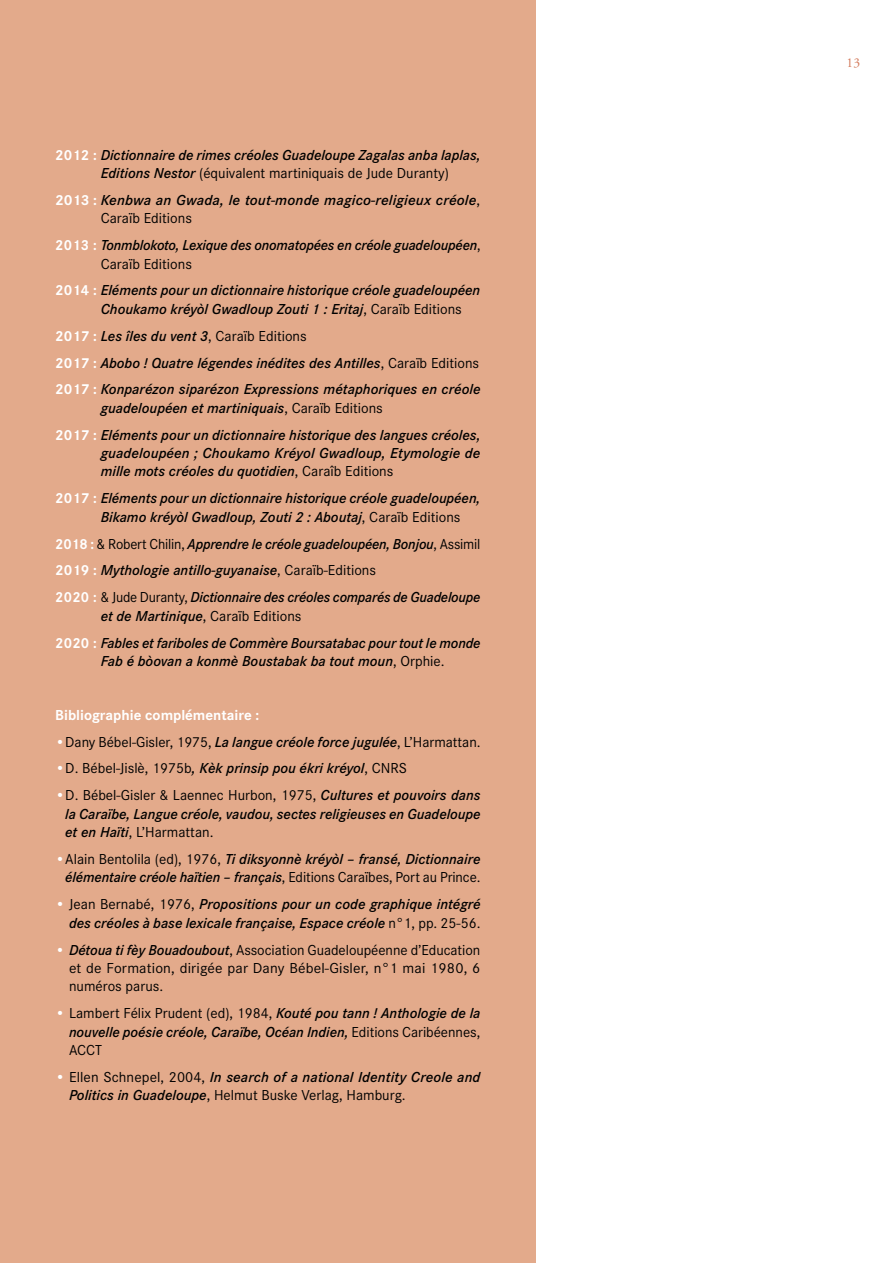
<style>
.page{position:relative;width:893px;height:1263px;background:#fff}
.page>*{position:absolute;margin:0;border:0;box-sizing:border-box;transform-origin:0 0}
.t1{font:italic 600 15px/18.3px "Corporate S";color:#000}
.t2{font:15px/18.3px "Corporate S";color:#000;text-align:justify}
.t3{font:700 15px "Corporate S";color:#fff}
.t4{font:13.5px "Adobe Garamond Pro";color:#d37a5b}
.s1{font-weight:700;font-style:normal;color:#fff}
.s2{font-weight:400;font-style:normal}
.s3{font-weight:700;color:#fff}
.s4{font-weight:600;font-style:italic}
</style>
<div class="page">
<div style="left:0;top:0;width:536px;height:1263px;background:#e3aa8b"></div>
<p class="t1" style="left:101px;top:145px;width:381px;text-indent:-45px"><span class="s1">2012 :</span> Dictionnaire de rimes créoles Guadeloupe Zagalas anba laplas,<br>Editions Nestor <span class="s2">(équivalent martiniquais de Jude Duranty)</span></p>
<p class="t1" style="left:101px;top:190px;width:381px;text-indent:-45px"><span class="s1">2013 :</span> Kenbwa an Gwada, le tout-monde magico-religieux créole<span class="s2">,<br>Caraïb Editions</span></p>
<p class="t1" style="left:101px;top:236px;width:381px;text-indent:-45px"><span class="s1">2013 :</span> Tonmblokoto, Lexique des onomatopées en créole guadeloupéen<span class="s2">,<br>Caraïb Editions</span></p>
<p class="t1" style="left:101px;top:281px;width:381px;text-indent:-45px"><span class="s1">2014 :</span> Eléments pour un dictionnaire historique créole guadeloupéen<br>Choukamo kréyòl Gwadloup Zouti 1 : Eritaj<span class="s2">, Caraïb Editions</span></p>
<p class="t1" style="left:55px;top:322px;width:427px;line-height:26.8px"><span class="s1">2017 :</span> Les îles du vent 3<span class="s2">, Caraïb Editions<br></span><span class="s1">2017 :</span> Abobo ! Quatre légendes inédites des Antilles<span class="s2">, Caraïb Editions<br></span><span class="s1">2017 :</span> Konparézon siparézon Expressions métaphoriques en créole</p>
<p class="t1" style="left:55px;top:394px;width:427px;line-height:26.8px;text-indent:45px">guadeloupéen et martiniquais<span class="s2">, Caraïb Editions<br></span><span class="s1">2017 :</span> Eléments pour un dictionnaire historique des langues créoles,</p>
<p class="t1" style="left:101px;top:444px;width:381px">guadeloupéen ; Choukamo Kréyol Gwadloup, Etymologie de mille mots créoles du quotidien<span class="s2">, Caraîb Editions</span></p>
<p class="t1" style="left:101px;top:489px;width:381px;text-indent:-45px"><span class="s1">2017 :</span> Eléments pour un dictionnaire historique créole guadeloupéen,<br>Bikamo kréyòl Gwadloup, Zouti 2 : Aboutaj<span class="s2">, Caraïb Editions</span></p>
<p class="t1" style="left:55px;top:530px;width:427px;line-height:26.8px"><span class="s1">2018 :</span> <span class="s2">&amp; Robert Chilin,</span> Apprendre le créole guadeloupéen, Bonjou<span class="s2">, Assimil<br></span><span class="s1">2019 :</span> Mythologie antillo-guyanaise<span class="s2">, Caraïb-Editions<br></span><span class="s1">2020 :</span> <span class="s2">&amp; Jude Duranty,</span> Dictionnaire des créoles comparés de Guadeloupe</p>
<p class="t1" style="left:55px;top:602px;width:427px;line-height:26.8px;text-indent:45px">et de Martinique<span class="s2">, Caraïb Editions<br></span><span class="s1">2020 :</span> Fables et fariboles de Commère Boursatabac pour tout le monde</p>
<p class="t1" style="left:101px;top:651px;width:345px">Fab é bòovan a konmè Boustabak ba tout moun<span class="s2">, Orphie.</span></p>
<p class="t3" style="left:55px;top:704px;width:205px">Bibliographie complémentaire :</p>
<p class="t2" style="left:55px;top:732px;width:427px"><span class="s3">•</span>Dany Bébel-Gisler, 1975, <span class="s4">La langue créole force jugulée</span>, L’Harmattan.</p>
<p class="t2" style="left:55px;top:759px;width:353px"><span class="s3">•</span>D. Bébel-Jislè, 1975b<span class="s4">, Kèk prinsip pou ékri kréyol</span>, CNRS</p>
<p class="t1" style="left:65px;top:786px;width:417px;text-align:justify;text-indent:-10px"><span class="s1">•</span><span class="s2">D. Bébel-Gisler &amp; Laennec Hurbon, 1975,</span> Cultures et pouvoirs dans la Caraïbe, Langue créole, vaudou, sectes religieuses en Guadeloupe et en Haïti<span class="s2">, L’Harmattan.</span></p>
<p class="t1" style="left:55px;top:849px;width:427px;text-align:right"><span class="s1">•</span><span class="s2">Alain Bentolila (ed), 1976,</span> Ti diksyonnè kréyòl – fransé, Dictionnaire élémentaire créole haïtien – français<span class="s2">, Editions Caraïbes, Port au Prince.</span></p>
<p class="t1" style="left:55px;top:895px;width:427px;text-align:right"><span class="s1">•</span> <span class="s2">Jean Bernabé, 1976,</span> Propositions pour un code graphique intégré des créoles à base lexicale française, Espace créole <span class="s2">n°1, pp. 25-56.</span></p>
<p class="t2" style="left:69px;top:940px;width:413px;text-indent:-14px"><span class="s3">•</span> <span class="s4">Détoua ti fèy Bouadoubout</span>, Association Guadeloupéenne d’Education et de Formation, dirigée par Dany Bébel-Gisler, n°1 mai 1980, 6 numéros parus.</p>
<p class="t1" style="left:69px;top:1004px;width:413px;text-align:justify;text-indent:-14px"><span class="s1">•</span> <span class="s2">Lambert Félix Prudent (ed), 1984,</span> Kouté pou tann ! Anthologie de la nouvelle poésie créole, Caraïbe, Océan Indien, <span class="s2">Editions Caribéennes, ACCT</span></p>
<p class="t1" style="left:69px;top:1067px;width:413px;text-indent:-14px"><span class="s1">•</span> <span class="s2">Ellen Schnepel, 2004,</span> In search of a national Identity Creole and<br>Politics in Guadeloupe<span class="s2">, Helmut Buske Verlag, Hamburg.</span></p>
<p class="t4" style="left:847px;top:54px;width:15px">13</p>
</div>
